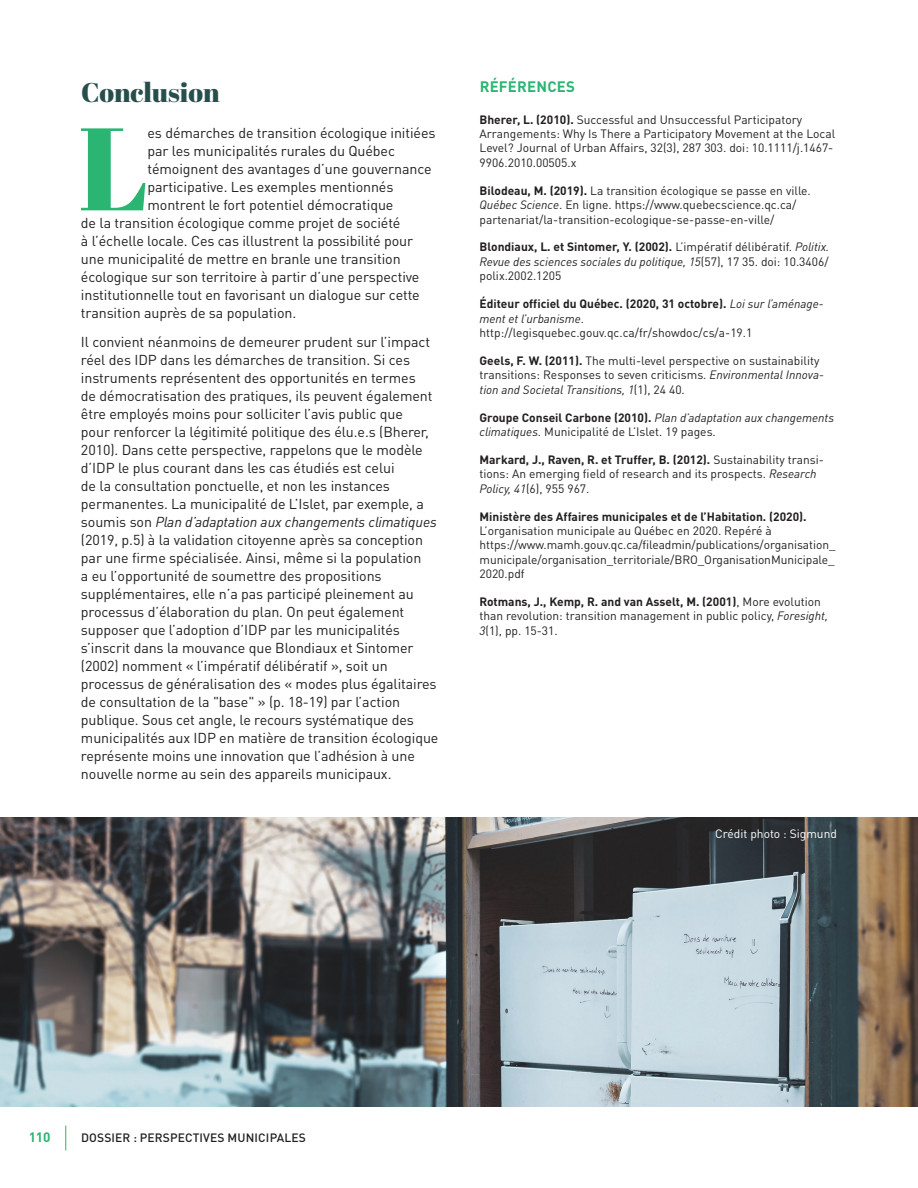
<style>
.page{position:relative;width:918px;height:1188px;background:#fff}
.page>*{position:absolute;margin:0;border:0;box-sizing:border-box;transform-origin:0 0}
.t1{font:117.15px "Abril Fatface";color:#2bb572}
.t2{font:27px "Abril Fatface";color:#284e4c}
.t3{font:700 15px "DIN Pro";letter-spacing:.015em;color:#2bb572}
.t4{font:14.25px/18px "DIN Pro";letter-spacing:-.005em;color:#231f20}
.t5{font:700 13.5px "DIN Pro";color:#2bb572}
.t6{font:12px/14.4px "DIN Pro";color:#231f20}
.t7{font:italic 12px/14.4px "DIN Pro";color:#231f20}
.t8{font:700 12px "DIN Pro";color:#231f20}
.t9{font:500 12px "DIN Pro";letter-spacing:.015em;color:#231f20}
.t10{font:12px "DIN Pro";color:#fff}
.s1{font-style:italic}
.s2{font-weight:700}
.s3{font-weight:700;font-style:normal}
.s4{font-style:normal}
</style>
<div class="page">
<img style="left:0;top:818px;width:918px;height:289px">
<svg style="left:65px;top:1126px;width:1px;height:24px"></svg>
<h2 class="t2" style="left:81px;top:73px;width:140px">Conclusion</h2>
<h1 class="t1" style="left:79px;top:86px;width:71px">L</h1>
<p class="t4" style="left:148px;top:124px;width:290px">es démarches de transition écologique initiées</p>
<p class="t4" style="left:148px;top:142px;width:249px">par les municipalités rurales du Québec</p>
<p class="t4" style="left:148px;top:160px;width:286px">témoignent des avantages d’une gouvernance</p>
<p class="t4" style="left:148px;top:178px;width:247px">participative. Les exemples mentionnés</p>
<p class="t4" style="left:148px;top:196px;width:247px">montrent le fort potentiel démocratique</p>
<p class="t4" style="left:81px;top:214px;width:321px">de la transition écologique comme projet de société</p>
<p class="t4" style="left:81px;top:232px;width:334px">à l’échelle locale. Ces cas illustrent la possibilité pour</p>
<p class="t4" style="left:81px;top:250px;width:321px">une municipalité de mettre en branle une transition</p>
<p class="t4" style="left:81px;top:268px;width:340px">écologique sur son territoire à partir d’une perspective</p>
<p class="t4" style="left:81px;top:286px;width:340px">institutionnelle tout en favorisant un dialogue sur cette</p>
<p class="t4" style="left:81px;top:304px;width:217px">transition auprès de sa population.</p>
<p class="t4" style="left:81px;top:332px;width:359px">Il convient néanmoins de demeurer prudent sur l’impact réel des IDP dans les démarches de transition. Si ces instruments représentent des opportunités en termes<br>de démocratisation des pratiques, ils peuvent également être employés moins pour solliciter l’avis public que<br>pour renforcer la légitimité politique des élu.e.s (Bherer, 2010). Dans cette perspective, rappelons que le modèle d’IDP le plus courant dans les cas étudiés est celui<br>de la consultation ponctuelle, et non les instances permanentes. La municipalité de L’Islet, par exemple, a soumis son <span class="s1">Plan d’adaptation aux changements climatiques </span>(2019, p.5) à la validation citoyenne après sa conception par une firme spécialisée. Ainsi, même si la population<br>a eu l’opportunité de soumettre des propositions supplémentaires, elle n’a pas participé pleinement au processus d’élaboration du plan. On peut également supposer que l’adoption d’IDP par les municipalités s’inscrit dans la mouvance que Blondiaux et Sintomer (2002) nomment « l’impératif délibératif », soit un processus de généralisation des « modes plus égalitaires de consultation de la "base" » (p. 18-19) par l’action publique. Sous cet angle, le recours systématique des municipalités aux IDP en matière de transition écologique représente moins une innovation que l’adhésion à une nouvelle norme au sein des appareils municipaux.</p>
<p class="t3" style="left:480px;top:74px;width:97px">RÉFÉRENCES</p>
<p class="t6" style="left:480px;top:112px;width:357px"><span class="s2">Bherer, L. (2010).</span> Successful and Unsuccessful Participatory Arrangements: Why Is There a Participatory Movement at the Local Level? Journal of Urban Affairs, 32(3), 287 303. doi: 10.1111/j.1467- 9906.2010.00505.x</p>
<p class="t6" style="left:480px;top:183px;width:333px"><span class="s2">Bilodeau, M. (2019).</span> La transition écologique se passe en ville.<br><span class="s1">Québec Science</span>. En ligne. https://www.quebecscience.qc.ca/ partenariat/la-transition-ecologique-se-passe-en-ville/</p>
<p class="t6" style="left:480px;top:239px;width:351px;text-align:justify"><span class="s2">Blondiaux, L. et Sintomer, Y. (2002).</span> L’impératif délibératif. <span class="s1">Politix.<br>Revue des sciences sociales du politique, 15</span>(57), 17 35. doi: 10.3406/ polix.2002.1205</p>
<p class="t6" style="left:480px;top:296px;width:346px"><span class="s2">Éditeur officiel du Québec. (2020, 31 octobre).</span> <span class="s1">Loi sur l’aménage&shy;ment et l’urbanisme</span>. http://legisquebec.gouv.qc.ca/fr/showdoc/cs/a-19.1</p>
<p class="t6" style="left:480px;top:353px;width:346px"><span class="s2">Geels, F. W. (2011).</span> The multi-level perspective on sustainability transitions: Responses to seven criticisms. <span class="s1">Environmental Innova&shy;tion and Societal Transitions, 1</span>(1), 24 40.</p>
<p class="t7" style="left:480px;top:409px;width:356px"><span class="s3">Groupe Conseil Carbone (2010).</span> Plan d’adaptation aux changements climatiques<span class="s4">. Municipalité de L’Islet. 19 pages.</span></p>
<p class="t6" style="left:480px;top:452px;width:346px"><span class="s2">Markard, J., Raven, R. et Truffer, B. (2012).</span> Sustainability transi&shy;tions: An emerging field of research and its prospects. <span class="s1">Research<br>Policy, 41</span>(6), 955 967.</p>
<p class="t8" style="left:480px;top:506px;width:329px">Ministère des Affaires municipales et de l’Habitation. (2020).</p>
<p class="t6" style="left:480px;top:523px;width:358px">L’organisation municipale au Québec en 2020. Repéré à https://www.mamh.gouv.qc.ca/fileadmin/publications/organisation_ municipale/organisation_territoriale/BRO_OrganisationMunicipale_ 2020.pdf</p>
<p class="t6" style="left:480px;top:594px;width:350px"><span class="s2">Rotmans, J., Kemp, R. and van Asselt, M. (2001)</span>, More evolution than revolution: transition management in public policy, <span class="s1">Foresight,<br>3</span>(1), pp. 15-31.</p>
<p class="t10" style="left:715px;top:825px;width:123px">Crédit photo : Sigmund</p>
<p class="t5" style="left:29px;top:1126px;width:23px">110</p>
<p class="t9" style="left:81px;top:1128px;width:226px">DOSSIER : PERSPECTIVES MUNICIPALES</p>
</div>
